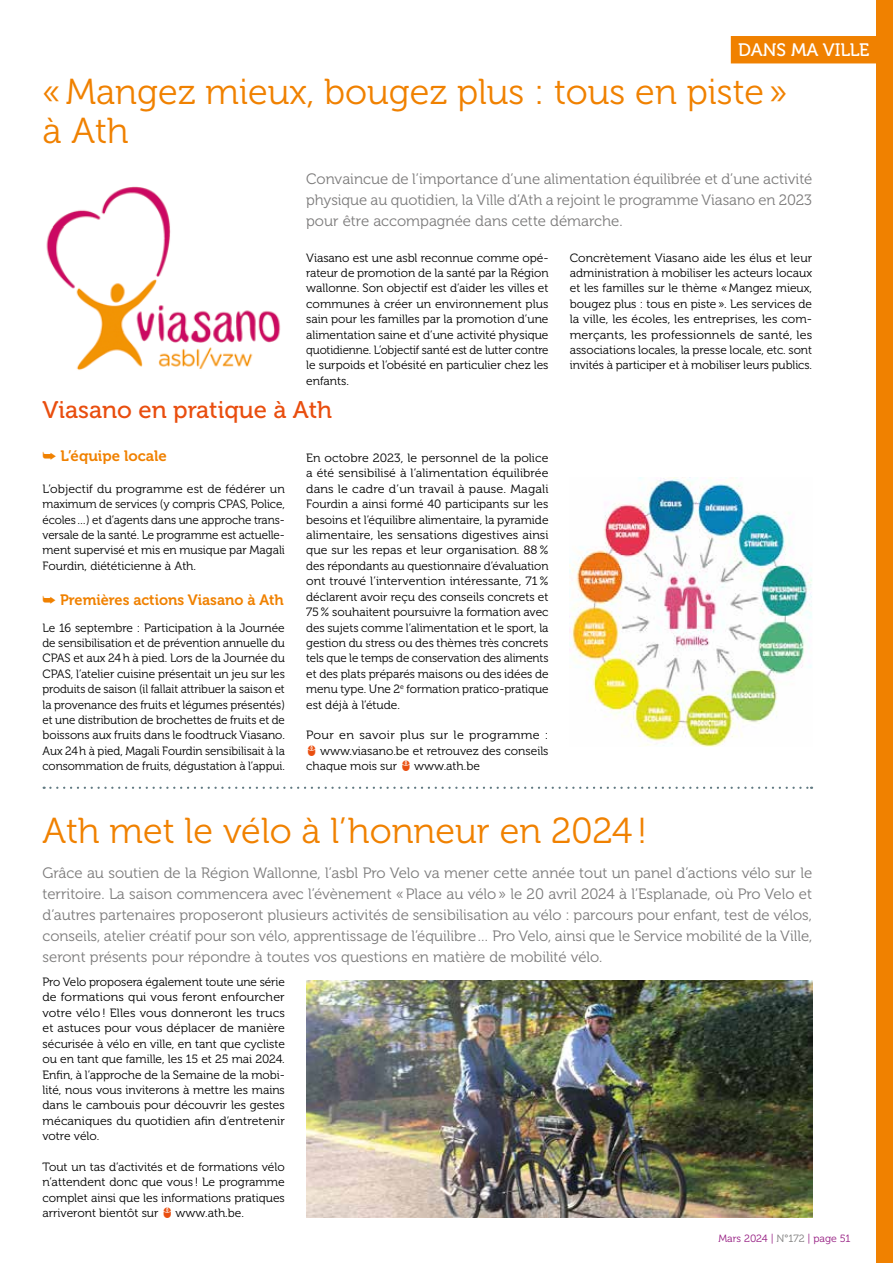
<style>
.page{position:relative;width:893px;height:1263px;background:#fff}
.page>*{position:absolute;margin:0;border:0;box-sizing:border-box;transform-origin:0 0}
.t1{font:36px/39px "Museo 300";color:#f08100}
.t2{font:24px "Museo 500";color:#e94e0f}
.t3{font:18px "Museo 500";color:#fff}
.t4{font:15px/21px "Museo 300";color:#7c7b7b;text-align:justify}
.t5{font:15px "Museo 700";color:#f08100}
.t6{font:12px/15.5px "Museo 300";color:#000;text-align:justify}
.t7{font:12px "Museo 300";letter-spacing:.03em;color:#000;scale:1.05 1}
.t8{font:10.5px "Museo 300";letter-spacing:-.005em;color:#951b81}
.s1{font-family:"Dixieland"}
.s2{color:#7c7b7b}
</style>
<div class="page">
<div style="left:877px;top:0;width:16px;height:1263px;background:#f08100"></div>
<div style="left:731px;top:36px;width:147px;height:27px;background:#f08100"></div>
<svg style="left:44px;top:787px;width:768px;height:2px"></svg>
<img style="left:570px;top:478px;width:242px;height:269px">
<img style="left:46px;top:186px;width:235px;height:184px">
<img style="left:306px;top:981px;width:506px;height:236px">
<h3 class="t3" style="left:738px;top:40px;width:133px">DANS MA VILLE</h3>
<h1 class="t1" style="left:43px;top:72px;width:746px">«Mangez mieux, bougez plus : tous en piste» à Ath</h1>
<p class="t4" style="left:306px;top:169px;width:508px">Convaincue de l’importance d’une alimentation équilibrée et d’une activité physique au quotidien, la Ville d’Ath a rejoint le programme Viasano en 2023 pour être accompagnée dans cette démarche.</p>
<p class="t6" style="left:306px;top:250px;width:244px">Viasano est une asbl reconnue comme opé&shy;rateur de promotion de la santé par la Région wallonne. Son objectif est d’aider les villes et communes à créer un environnement plus sain pour les familles par la promotion d’une alimentation saine et d’une activité physique quotidienne. L’objectif santé est de lutter contre le surpoids et l’obésité en particulier chez les enfants.</p>
<p class="t6" style="left:570px;top:250px;width:244px">Concrètement Viasano aide les élus et leur administration à mobiliser les acteurs locaux et les familles sur le thème «Mangez mieux, bougez plus : tous en piste». Les services de la ville, les écoles, les entreprises, les com&shy;merçants, les professionnels de santé, les associations locales, la presse locale, etc. sont invités à participer et à mobiliser leurs publics.</p>
<h2 class="t2" style="left:43px;top:396px;width:291px">Viasano en pratique à Ath</h2>
<p class="t5" style="left:43px;top:448px;width:126px"><span class="s1">¥</span> L’équipe locale</p>
<p class="t6" style="left:43px;top:481px;width:244px">L’objectif du programme est de fédérer un maximum de services (y compris CPAS, Police, écoles…) et d’agents dans une approche trans&shy;versale de la santé. Le programme est actuelle&shy;ment supervisé et mis en musique par Magali Fourdin, diététicienne à Ath.</p>
<p class="t5" style="left:43px;top:591px;width:243px"><span class="s1">¥</span> Premières actions Viasano à Ath</p>
<p class="t6" style="left:43px;top:620px;width:244px">Le 16 septembre : Participation à la Journée de sensibilisation et de prévention annuelle du CPAS et aux 24h à pied. Lors de la Journée du CPAS, l’atelier cuisine présentait un jeu sur les produits de saison (il fallait attribuer la saison et la provenance des fruits et légumes présentés) et une distribution de brochettes de fruits et de boissons aux fruits dans le foodtruck Viasano.<br>Aux 24h à pied, Magali Fourdin sensibilisait à la consommation de fruits, dégustation à l’appui.</p>
<p class="t6" style="left:306px;top:450px;width:244px">En octobre 2023, le personnel de la police a été sensibilisé à l’alimentation équilibrée dans le cadre d’un travail à pause. Magali Fourdin a ainsi formé 40 participants sur les besoins et l’équilibre alimentaire, la pyramide alimentaire, les sensations digestives ainsi que sur les repas et leur organisation. 88 % des répondants au questionnaire d’évaluation ont trouvé l’intervention intéressante, 71% déclarent avoir reçu des conseils concrets et 75% souhaitent poursuivre la formation avec des sujets comme l’alimentation et le sport, la gestion du stress ou des thèmes très concrets tels que le temps de conservation des aliments et des plats préparés maisons ou des idées de menu type. Une 2<sup>e</sup> formation pratico-pratique est déjà à l’étude.</p>
<p class="t7" style="left:306px;top:729px;width:232px">Pour en savoir plus sur le programme :</p>
<p class="t6" style="left:320px;top:743px;width:230px">www.viasano.be et retrouvez des conseils</p>
<p class="t6" style="left:306px;top:759px;width:92px">chaque mois sur</p>
<p class="t6" style="left:414px;top:759px;width:67px">www.ath.be</p>
<h1 class="t1" style="left:43px;top:812px;width:606px">Ath met le vélo à l’honneur en 2024!</h1>
<p class="t4" style="left:43px;top:863px;width:771px">Grâce au soutien de la Région Wallonne, l’asbl Pro Velo va mener cette année tout un panel d’actions vélo sur le territoire. La saison commencera avec l’évènement «Place au vélo» le 20 avril 2024 à l’Esplanade, où Pro Velo et d’autres partenaires proposeront plusieurs activités de sensibilisation au vélo : parcours pour enfant, test de vélos, conseils, atelier créatif pour son vélo, apprentissage de l’équilibre… Pro Velo, ainsi que le Service mobilité de la Ville, seront présents pour répondre à toutes vos questions en matière de mobilité vélo.</p>
<p class="t6" style="left:43px;top:974px;width:244px">Pro Velo proposera également toute une série de formations qui vous feront enfourcher votre vélo! Elles vous donneront les trucs et astuces pour vous déplacer de manière sécurisée à vélo en ville, en tant que cycliste ou en tant que famille, les 15 et 25 mai 2024.<br>Enfin, à l’approche de la Semaine de la mobi&shy;lité, nous vous inviterons à mettre les mains dans le cambouis pour découvrir les gestes mécaniques du quotidien afin d’entretenir votre vélo.</p>
<p class="t6" style="left:43px;top:1159px;width:244px">Tout un tas d’activités et de formations vélo n’attendent donc que vous ! Le programme complet ainsi que les informations pratiques arriveront bientôt sur</p>
<p class="t6" style="left:176px;top:1206px;width:70px">www.ath.be.</p>
<p class="t8" style="left:718px;top:1232px;width:134px">Mars 2024 | <span class="s2">N°172</span> | page 51</p>
</div>
